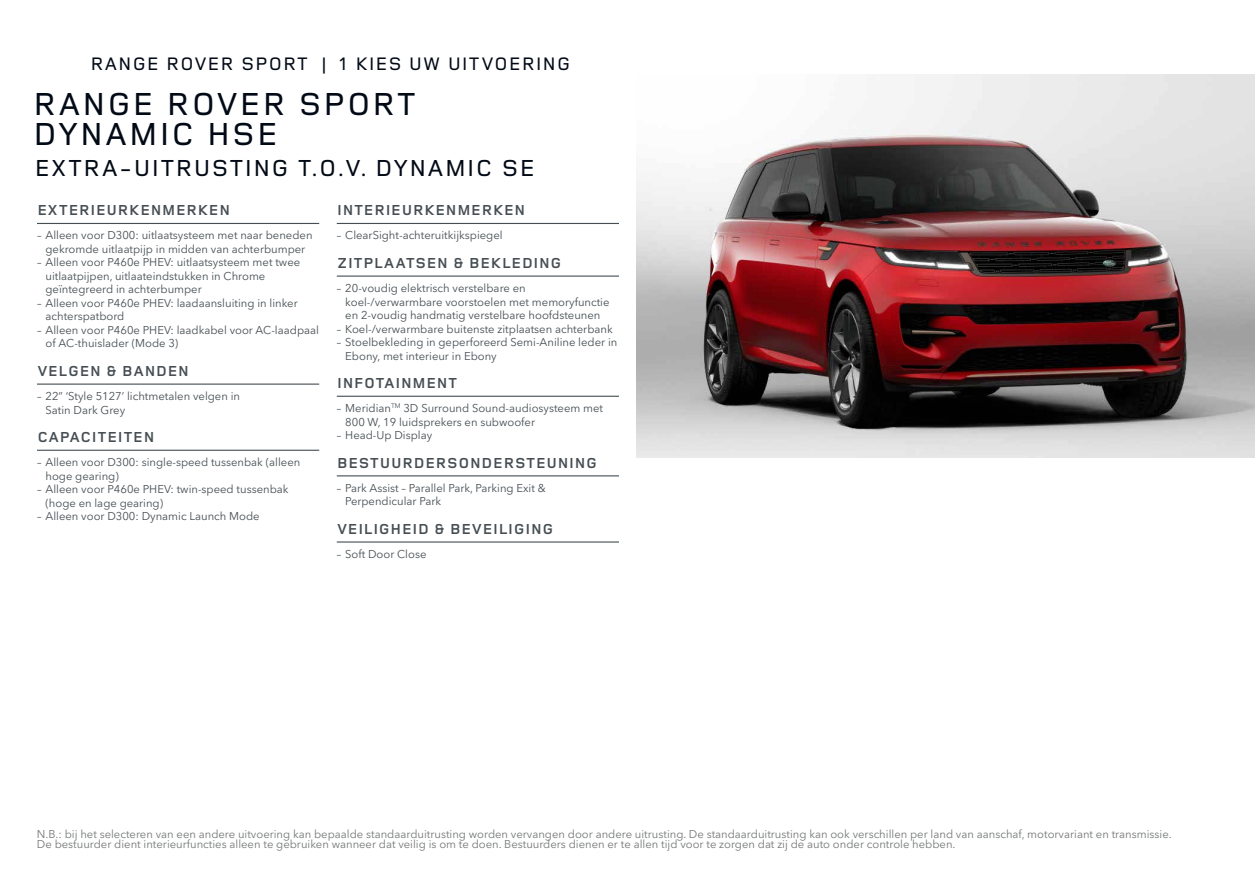
<style>
.page{position:relative;width:1255px;height:893px;background:#fff}
.page>*{position:absolute;margin:0;border:0;box-sizing:border-box;transform-origin:0 0}
.t1{font:500 33px/30px "Land Rover Wide";color:#020a16}
.t2{font:500 24px "Land Rover Wide";color:#020a16}
.t3{font:500 18.75px "Land Rover Wide";color:#020a16}
.t4{font:700 15px "Land Rover Wide";color:#464e53}
.t5{font:11.25px/13.5px "Avenir Next W1 G";color:#464e53}
.t6{font:11.25px/10.5px "Avenir Next W1 G";color:#757777}
</style>
<div class="page">
<img style="left:636px;top:74px;width:618px;height:383px">
<hr style="left:37px;top:223px;width:282px;height:1px;background:#464e53">
<hr style="left:37px;top:384px;width:282px;height:1px;background:#464e53">
<hr style="left:37px;top:450px;width:282px;height:1px;background:#464e53">
<hr style="left:337px;top:223px;width:282px;height:1px;background:#464e53">
<hr style="left:337px;top:276px;width:282px;height:1px;background:#464e53">
<hr style="left:337px;top:396px;width:282px;height:1px;background:#464e53">
<hr style="left:337px;top:475px;width:282px;height:1px;background:#464e53">
<hr style="left:337px;top:541px;width:282px;height:2px;background:#464e53">
<h3 class="t3" style="left:90px;top:50px;width:482px">RANGE ROVER SPORT | 1 KIES UW UITVOERING</h3>
<h1 class="t1" style="left:33px;top:87px;width:386px">RANGE ROVER SPORT<br>DYNAMIC HSE</h1>
<h2 class="t2" style="left:34px;top:151px;width:503px">EXTRA-UITRUSTING T.O.V. DYNAMIC SE</h2>
<h3 class="t4" style="left:37px;top:200px;width:195px">EXTERIEURKENMERKEN</h3>
<p class="t5" style="left:37px;top:229px;width:277px;text-align:center">– Alleen voor D300: uitlaatsysteem met naar beneden gekromde uitlaatpijp in midden van achterbumper</p>
<p class="t5" style="left:45px;top:256px;width:256px;text-indent:-9px">– Alleen voor P460e PHEV: uitlaatsysteem met twee uitlaatpijpen, uitlaateindstukken in Chrome geïntegreerd in achterbumper</p>
<p class="t5" style="left:45px;top:296px;width:254px;text-indent:-9px">– Alleen voor P460e PHEV: laadaansluiting in linker achterspatbord</p>
<p class="t5" style="left:45px;top:323px;width:275px;text-indent:-9px">– Alleen voor P460e PHEV: laadkabel voor AC-laadpaal of AC-thuislader (Mode 3)</p>
<h3 class="t4" style="left:37px;top:361px;width:154px">VELGEN &amp; BANDEN</h3>
<p class="t5" style="left:45px;top:389px;width:196px;text-indent:-9px">– 22” ‘Style 5127’ lichtmetalen velgen in<br>Satin Dark Grey</p>
<h3 class="t4" style="left:37px;top:427px;width:119px">CAPACITEITEN</h3>
<p class="t5" style="left:45px;top:455px;width:256px;text-indent:-9px">– Alleen voor D300: single-speed tussenbak (alleen hoge gearing)</p>
<p class="t5" style="left:45px;top:482px;width:245px;text-indent:-9px">– Alleen voor P460e PHEV: twin-speed tussenbak (hoge en lage gearing)</p>
<p class="t5" style="left:37px;top:509px;width:224px">– Alleen voor D300: Dynamic Launch Mode</p>
<h3 class="t4" style="left:337px;top:200px;width:190px">INTERIEURKENMERKEN</h3>
<p class="t5" style="left:337px;top:229px;width:167px">– ClearSight-achteruitkijkspiegel</p>
<h3 class="t4" style="left:337px;top:253px;width:227px">ZITPLAATSEN &amp; BEKLEDING</h3>
<p class="t5" style="left:345px;top:281px;width:266px;text-indent:-9px">– 20-voudig elektrisch verstelbare en koel-/verwarmbare voorstoelen met memoryfunctie en 2-voudig handmatig verstelbare hoofdsteunen</p>
<p class="t5" style="left:337px;top:322px;width:277px">– Koel-/verwarmbare buitenste zitplaatsen achterbank</p>
<p class="t5" style="left:345px;top:335px;width:273px;text-indent:-9px">– Stoelbekleding in geperforeerd Semi-Aniline leder in<br>Ebony, met interieur in Ebony</p>
<h3 class="t4" style="left:337px;top:373px;width:122px">INFOTAINMENT</h3>
<p class="t5" style="left:345px;top:401px;width:259px;text-indent:-9px">– Meridian<sup>TM</sup> 3D Surround Sound-audiosysteem met<br>800 W, 19 luidsprekers en subwoofer</p>
<p class="t5" style="left:337px;top:428px;width:97px">– Head-Up Display</p>
<h3 class="t4" style="left:337px;top:452px;width:262px">BESTUURDERSONDERSTEUNING</h3>
<p class="t5" style="left:345px;top:481px;width:202px;text-indent:-9px">– Park Assist – Parallel Park, Parking Exit &amp;<br>Perpendicular Park</p>
<h3 class="t4" style="left:337px;top:518px;width:218px">VEILIGHEID &amp; BEVEILIGING</h3>
<p class="t5" style="left:337px;top:547px;width:91px">– Soft Door Close</p>
<p class="t6" style="left:37px;top:829px;width:1136px">N.B.: bij het selecteren van een andere uitvoering kan bepaalde standaarduitrusting worden vervangen door andere uitrusting. De standaarduitrusting kan ook verschillen per land van aanschaf, motorvariant en transmissie.<br>De bestuurder dient interieurfuncties alleen te gebruiken wanneer dat veilig is om te doen. Bestuurders dienen er te allen tijd voor te zorgen dat zij de auto onder controle hebben.</p>
</div>
